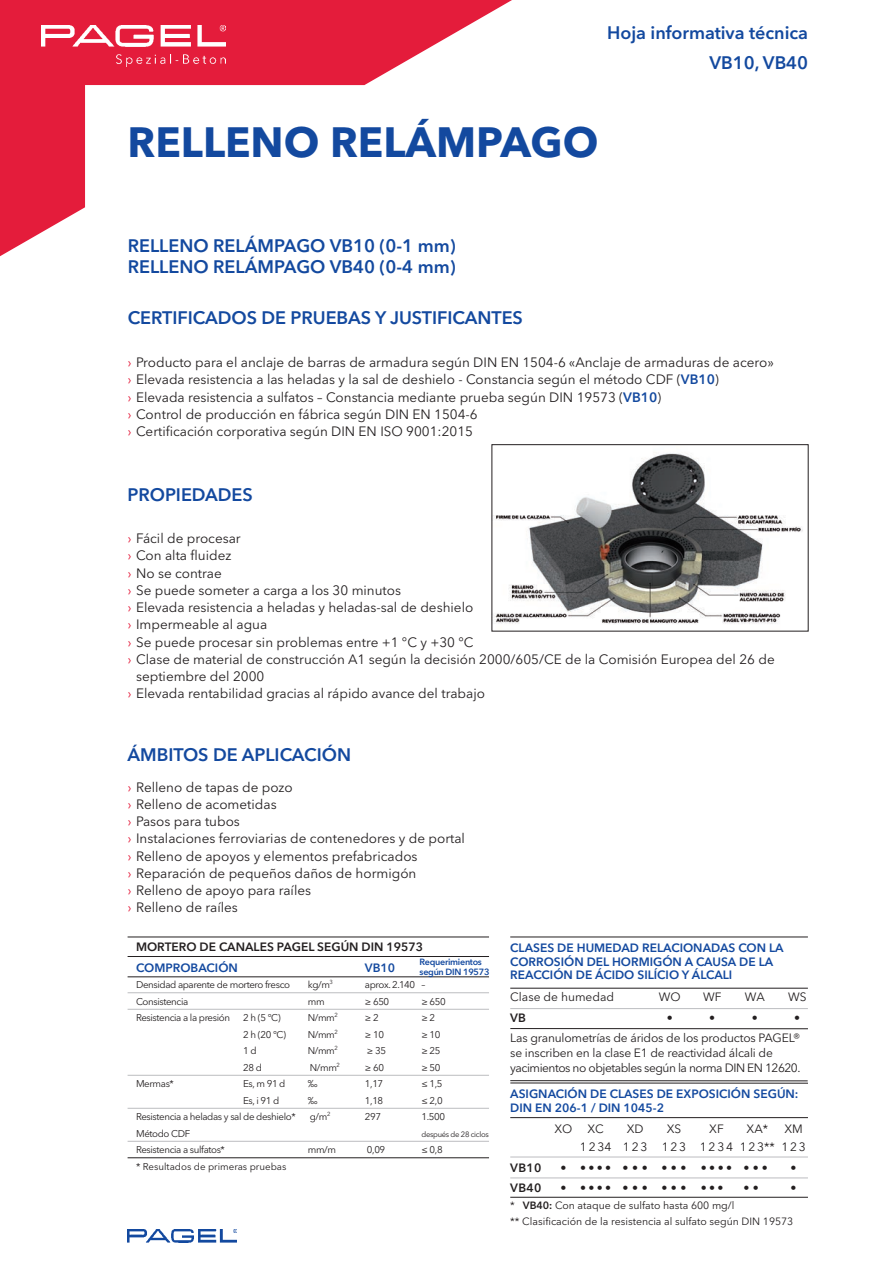
<style>
.page{position:relative;width:893px;height:1263px;background:#fff}
.page>*{position:absolute;margin:0;border:0;box-sizing:border-box;transform-origin:0 0}
.t1{font:700 42px "Avenir Next";color:#13499f}
.t2{font:600 18px/29.5px "Avenir Next";color:#13499f;text-align:right}
.t3{font:13.5px/17.2px "Avenir Next";color:#231f20}
.t4{font:600 12px/13.5px "Avenir Next";color:#13499f}
.t5{font:12px/19.5px "Avenir Next";letter-spacing:-.015em;color:#231f20;text-align:right}
.t6{font:12px/15px "Avenir Next";letter-spacing:-.04em;color:#231f20}
.t7{font:600 12px "Avenir Next";color:#231f20}
.t8{font:12px/18px "Avenir Next";letter-spacing:.15em;color:#231f20;text-align:right}
.t9{font:10.5px/16.5px "Avenir Next";color:#231f20}
.t10{font:9.75px "Avenir Next";letter-spacing:-.04em;color:#231f20}
.t11{font:9.75px "Avenir Next";color:#231f20}
.t12{font:600 9px/9.8px "Avenir Next";letter-spacing:-.03em;color:#13499f}
.t13{font:7.65px "Avenir Next";letter-spacing:-.04em;color:#231f20}
.s1{color:#e41c3b}
.s2{font-weight:600;color:#13499f}
.s3{font-weight:600}
</style>
<div class="page">
<svg style="left:0;top:0;width:512px;height:257px"></svg>
<img style="left:128px;top:1230px;width:108px;height:12px">
<hr style="left:510px;top:1082px;width:298px;height:1px;background:#231f20">
<hr style="left:510px;top:1117px;width:298px;height:1px;background:#231f20">
<hr style="left:510px;top:1156px;width:298px;height:1px;background:#bcbdc0">
<hr style="left:510px;top:1177px;width:298px;height:1px;background:#bcbdc0">
<hr style="left:510px;top:1197px;width:298px;height:1px;background:#231f20">
<hr style="left:510px;top:936px;width:298px;height:1px;background:#231f20">
<hr style="left:510px;top:1080px;width:298px;height:1px;background:#231f20">
<hr style="left:510px;top:988px;width:298px;height:1px;background:#231f20">
<hr style="left:510px;top:1008px;width:298px;height:1px;background:#bcbdc0">
<hr style="left:510px;top:1028px;width:298px;height:1px;background:#231f20">
<hr style="left:128px;top:956px;width:361px;height:1px;background:#231f20">
<hr style="left:128px;top:976px;width:361px;height:1px;background:#231f20">
<hr style="left:128px;top:992px;width:361px;height:1px;background:#bcbdc0">
<hr style="left:128px;top:1009px;width:361px;height:1px;background:#bcbdc0">
<hr style="left:128px;top:1075px;width:361px;height:1px;background:#bcbdc0">
<hr style="left:128px;top:1108px;width:361px;height:1px;background:#bcbdc0">
<hr style="left:128px;top:1141px;width:361px;height:1px;background:#bcbdc0">
<hr style="left:128px;top:1157px;width:361px;height:1px;background:#231f20">
<hr style="left:128px;top:936px;width:361px;height:1px;background:#231f20">
<img style="left:41px;top:26px;width:184px;height:40px">
<img style="left:493px;top:452px;width:310px;height:172px">
<div style="left:491px;top:444px;width:317px;height:187px;border:1px solid #231f20"></div>
<h2 class="t2" style="left:607px;top:18px;width:202px">Hoja informativa técnica<br>VB10, VB40</h2>
<h1 class="t1" style="left:128px;top:106px;width:472px">RELLENO RELÁMPAGO</h1>
<h2 class="t2" style="left:128px;top:235px;width:329px;line-height:21px;text-align:left">RELLENO RELÁMPAGO VB10 (0-1 mm)<br>RELLENO RELÁMPAGO VB40 (0-4 mm)</h2>
<h2 class="t2" style="left:128px;top:303px;width:397px">CERTIFICADOS DE PRUEBAS Y JUSTIFICANTES</h2>
<p class="t3" style="left:128px;top:353px;width:648px"><span class="s1">›</span> Producto para el anclaje de barras de armadura según DIN EN 1504-6 «Anclaje de armaduras de acero» <span class="s1">›</span> Elevada resistencia a las heladas y la sal de deshielo - Constancia según el método CDF (<span class="s2">VB10</span>)<br><span class="s1">›</span> Elevada resistencia a sulfatos – Constancia mediante prueba según DIN 19573 (<span class="s2">VB10</span>)<br><span class="s1">›</span> Control de producción en fábrica según DIN EN 1504-6<br><span class="s1">›</span> Certificación corporativa según DIN EN ISO 9001:2015</p>
<h2 class="t2" style="left:128px;top:479px;width:127px">PROPIEDADES</h2>
<p class="t3" style="left:128px;top:529px;width:115px"><span class="s1">›</span> Fácil de procesar</p>
<p class="t3" style="left:128px;top:546px;width:105px"><span class="s1">›</span> Con alta fluidez</p>
<p class="t3" style="left:128px;top:564px;width:96px"><span class="s1">›</span> No se contrae</p>
<p class="t3" style="left:128px;top:581px;width:275px"><span class="s1">›</span> Se puede someter a carga a los 30 minutos</p>
<p class="t3" style="left:128px;top:598px;width:347px"><span class="s1">›</span> Elevada resistencia a heladas y heladas-sal de deshielo</p>
<p class="t3" style="left:128px;top:615px;width:141px"><span class="s1">›</span> Impermeable al agua</p>
<p class="t3" style="left:128px;top:633px;width:348px"><span class="s1">›</span> Se puede procesar sin problemas entre +1 °C y +30 °C</p>
<p class="t3" style="left:128px;top:650px;width:649px"><span class="s1">›</span> Clase de material de construcción A1 según la decisión 2000/605/CE de la Comisión Europea del 26 de</p>
<p class="t3" style="left:136px;top:667px;width:130px">septiembre del 2000</p>
<p class="t3" style="left:128px;top:684px;width:359px"><span class="s1">›</span> Elevada rentabilidad gracias al rápido avance del trabajo</p>
<h2 class="t2" style="left:128px;top:740px;width:225px">ÁMBITOS DE APLICACIÓN</h2>
<p class="t3" style="left:128px;top:778px;width:339px"><span class="s1">›</span> Relleno de tapas de pozo<br><span class="s1">›</span> Relleno de acometidas<br><span class="s1">›</span> Pasos para tubos<br><span class="s1">›</span> Instalaciones ferroviarias de contenedores y de portal <span class="s1">›</span> Relleno de apoyos y elementos prefabricados<br><span class="s1">›</span> Reparación de pequeños daños de hormigón<br><span class="s1">›</span> Relleno de apoyo para raíles<br><span class="s1">›</span> Relleno de raíles</p>
<p class="t7" style="left:136px;top:936px;width:289px">MORTERO DE CANALES PAGEL SEGÚN DIN 19573</p>
<p class="t4" style="left:136px;top:960px;width:103px">COMPROBACIÓN</p>
<p class="t4" style="left:365px;top:960px;width:32px">VB10</p>
<p class="t10" style="left:136px;top:976px;width:156px">Densidad aparente de mortero fresco</p>
<p class="t10" style="left:308px;top:976px;width:27px">kg/m<sup>3</sup></p>
<p class="t10" style="left:365px;top:976px;width:62px">aprox. 2.140 –</p>
<p class="t10" style="left:136px;top:993px;width:54px">Consistencia</p>
<p class="t10" style="left:308px;top:993px;width:18px">mm</p>
<p class="t10" style="left:365px;top:993px;width:26px">≥ 650</p>
<p class="t10" style="left:421px;top:993px;width:26px">≥ 650</p>
<p class="t10" style="left:136px;top:1009px;width:95px">Resistencia a la presión</p>
<p class="t10" style="left:243px;top:1009px;width:39px">2h(5°C)</p>
<p class="t10" style="left:308px;top:1009px;width:32px">N/mm<sup>2</sup></p>
<p class="t10" style="left:365px;top:1009px;width:15px">≥2</p>
<p class="t10" style="left:421px;top:1009px;width:15px">≥2</p>
<p class="t10" style="left:243px;top:1026px;width:44px">2 h (20 °C)</p>
<p class="t10" style="left:308px;top:1026px;width:32px">N/mm<sup>2</sup></p>
<p class="t10" style="left:365px;top:1026px;width:21px">≥10</p>
<p class="t10" style="left:421px;top:1026px;width:21px">≥10</p>
<p class="t10" style="left:243px;top:1042px;width:15px">1d</p>
<p class="t10" style="left:308px;top:1042px;width:32px">N/mm<sup>2</sup></p>
<p class="t10" style="left:367px;top:1042px;width:21px">≥35</p>
<p class="t10" style="left:421px;top:1042px;width:21px">≥25</p>
<p class="t10" style="left:243px;top:1059px;width:20px">28d</p>
<p class="t10" style="left:310px;top:1059px;width:32px">N/mm<sup>2</sup></p>
<p class="t10" style="left:365px;top:1059px;width:21px">≥60</p>
<p class="t10" style="left:421px;top:1059px;width:21px">≥50</p>
<p class="t10" style="left:136px;top:1075px;width:39px">Mermas*</p>
<p class="t10" style="left:243px;top:1075px;width:44px">Es,m 91 d</p>
<p class="t10" style="left:308px;top:1075px;width:11px">‰</p>
<p class="t10" style="left:365px;top:1075px;width:20px">1,17</p>
<p class="t10" style="left:421px;top:1075px;width:23px">≤ 1,5</p>
<p class="t10" style="left:243px;top:1092px;width:38px">Es,i 91 d</p>
<p class="t10" style="left:308px;top:1092px;width:11px">‰</p>
<p class="t10" style="left:365px;top:1092px;width:20px">1,18</p>
<p class="t10" style="left:421px;top:1092px;width:23px">≤ 2,0</p>
<p class="t10" style="left:136px;top:1108px;width:161px">Resistencia a heladas y sal de deshielo*</p>
<p class="t10" style="left:310px;top:1108px;width:22px">g/m<sup>2</sup></p>
<p class="t10" style="left:365px;top:1108px;width:18px">297</p>
<p class="t10" style="left:421px;top:1108px;width:25px">1.500</p>
<p class="t10" style="left:136px;top:1125px;width:56px">Método CDF</p>
<p class="t13" style="left:421px;top:1127px;width:69px">después de 28 ciclos</p>
<p class="t10" style="left:136px;top:1141px;width:90px">Resistencia a sulfatos*</p>
<p class="t10" style="left:308px;top:1141px;width:30px">mm/m</p>
<p class="t10" style="left:367px;top:1141px;width:20px">0,09</p>
<p class="t10" style="left:421px;top:1141px;width:23px">≤ 0,8</p>
<p class="t11" style="left:136px;top:1158px;width:152px">* Resultados de primeras pruebas</p>
<p class="t12" style="left:420px;top:957px;width:71px">Requerimientos según DIN 19573</p>
<p class="t4" style="left:510px;top:941px;width:275px">CLASES DE HUMEDAD RELACIONADAS CON LA<br>CORROSIÓN DEL HORMIGÓN A CAUSA DE LA<br>REACCIÓN DE ÁCIDO SILÍCIO Y ÁLCALI</p>
<p class="t5" style="left:510px;top:986px;width:105px">Clase de humedad</p>
<p class="t5" style="left:659px;top:986px;width:23px">WO</p>
<p class="t5" style="left:703px;top:986px;width:20px">WF</p>
<p class="t5" style="left:745px;top:986px;width:21px">WA</p>
<p class="t5" style="left:788px;top:986px;width:20px">WS</p>
<p class="t7" style="left:510px;top:1008px;width:17px">VB</p>
<p class="t5" style="left:667px;top:1008px;width:7px">•</p>
<p class="t5" style="left:709px;top:1008px;width:7px">•</p>
<p class="t5" style="left:752px;top:1008px;width:7px">•</p>
<p class="t5" style="left:510px;top:1008px;width:292px">•<br>Las granulometrías de áridos de los productos PAGEL®</p>
<p class="t6" style="left:510px;top:1044px;width:292px">se inscriben en la clase E1 de reactividad álcali de yacimientos no objetables según la norma DIN EN 12620.</p>
<p class="t4" style="left:510px;top:1087px;width:290px">ASIGNACIÓN DE CLASES DE EXPOSICIÓN SEGÚN:<br>DIN EN 206-1 / DIN 1045-2</p>
<p class="t5" style="left:555px;top:1118px;width:19px">XO</p>
<p class="t5" style="left:588px;top:1118px;width:18px">XC</p>
<p class="t5" style="left:627px;top:1118px;width:18px">XD</p>
<p class="t5" style="left:667px;top:1118px;width:16px">XS</p>
<p class="t5" style="left:709px;top:1118px;width:16px">XF</p>
<p class="t5" style="left:747px;top:1118px;width:23px">XA*</p>
<p class="t8" style="left:580px;top:1119px;width:227px">XM<br>1234 123 123 1234 123** 123</p>
<p class="t7" style="left:510px;top:1158px;width:33px">VB10</p>
<p class="t5" style="left:560px;top:1158px;width:209px">• •••• ••• ••• •••• •••</p>
<p class="t5" style="left:791px;top:1158px;width:7px">•</p>
<p class="t7" style="left:510px;top:1178px;width:33px">VB40</p>
<p class="t5" style="left:560px;top:1178px;width:165px">• •••• ••• ••• •••</p>
<p class="t5" style="left:743px;top:1178px;width:17px">• •</p>
<p class="t5" style="left:791px;top:1178px;width:7px">•</p>
<p class="t9" style="left:510px;top:1196px;width:285px">* <span class="s3">VB40:</span> Con ataque de sulfato hasta 600 mg/l<br>** Clasificación de la resistencia al sulfato según DIN 19573</p>
</div>
